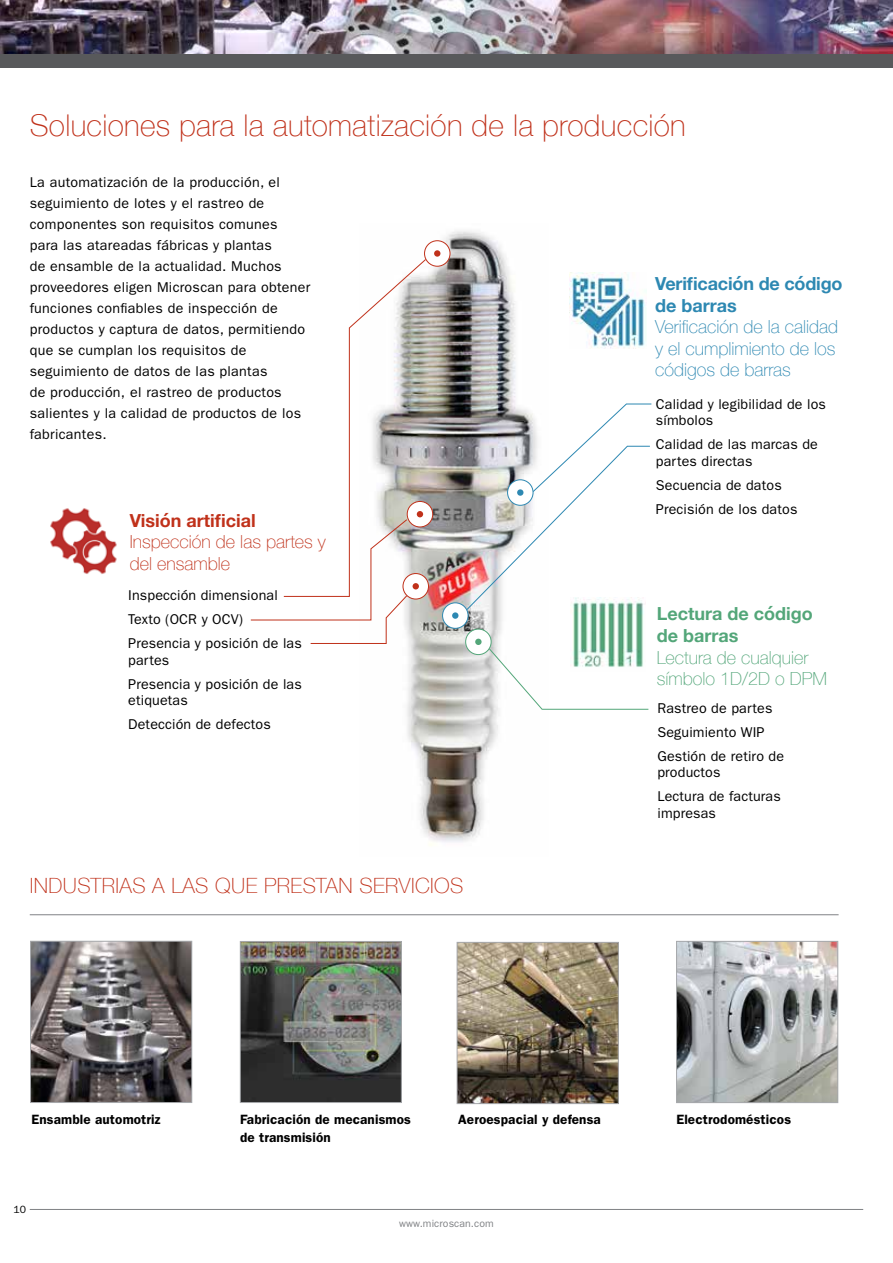
<style>
.page{position:relative;width:893px;height:1263px;background:#fff}
.page>*{position:absolute;margin:0;border:0;box-sizing:border-box;transform-origin:0 0}
.t1{font:100 30px "Helvetica Neue";letter-spacing:.01em;color:#c0311a}
.t2{font:100 21px "Helvetica Neue";letter-spacing:.02em;color:#c0311a}
.t3{font:100 18px/21.6px "Helvetica Neue";color:#2d88b2}
.t4{font:100 18px/21.6px "Helvetica Neue";color:#53a679}
.t5{font:100 18px/21.6px "Helvetica Neue";color:#c0311a}
.t6{font:700 18px/21.6px "Helvetica Neue";letter-spacing:-.01em;color:#2d88b2}
.t7{font:700 18px/21.6px "Helvetica Neue";color:#53a679}
.t8{font:700 18px "Helvetica Neue";color:#c0311a}
.t9{font:14.25px/21px "ITC Franklin Gothic Std";letter-spacing:.02em;color:#000}
.t10{font:600 13.5px/18px "ITC Franklin Gothic Std";letter-spacing:.01em;color:#000}
.t11{font:10.5px "ITC Franklin Gothic Std";letter-spacing:.01em;color:#808285}
.t12{font:10.5px "ITC Franklin Gothic Std";color:#000}
</style>
<div class="page">
<img style="left:407px;top:231px;width:109px;height:615px">
<hr style="left:30px;top:1209px;width:833px;height:1px;background:#808285">
<img style="left:0;top:0;width:893px;height:54px">
<div style="left:0;top:54px;width:893px;height:14px;background:#58595b"></div>
<img style="left:32px;top:943px;width:158px;height:158px">
<div style="left:30px;top:941px;width:162px;height:162px;border:1px solid #a7a9ac"></div>
<img style="left:459px;top:944px;width:158px;height:158px">
<div style="left:457px;top:942px;width:162px;height:162px;border:1px solid #a7a9ac"></div>
<img style="left:678px;top:943px;width:158px;height:158px">
<div style="left:676px;top:941px;width:162px;height:162px;border:1px solid #a7a9ac"></div>
<img style="left:242px;top:943px;width:158px;height:158px">
<div style="left:240px;top:941px;width:162px;height:162px;border:1px solid #a7a9ac"></div>
<hr style="left:30px;top:914px;width:809px;height:1px;background:#808285">
<img style="left:50px;top:508px;width:67px;height:66px">
<img style="left:569px;top:272px;width:78px;height:77px">
<img style="left:573px;top:611px;width:71px;height:37px">
<div style="left:466px;top:629px;width:25px;height:26px;background:#fff;border-radius:50%"></div>
<div style="left:465px;top:629px;width:26px;height:26px;border:1px solid #53a679;border-radius:50%"></div>
<div style="left:475px;top:639px;width:7px;height:6px;background:#53a679;border-radius:50%"></div>
<div style="left:424px;top:241px;width:26px;height:25px;background:#fff;border-radius:50%"></div>
<div style="left:424px;top:240px;width:26px;height:27px;border:1px solid #c0311a;border-radius:50%"></div>
<div style="left:434px;top:250px;width:6px;height:7px;background:#c0311a;border-radius:50%"></div>
<div style="left:443px;top:603px;width:25px;height:25px;background:#fff;border-radius:50%"></div>
<div style="left:442px;top:602px;width:26px;height:27px;border:1px solid #2d88b2;border-radius:50%"></div>
<div style="left:452px;top:612px;width:6px;height:7px;background:#2d88b2;border-radius:50%"></div>
<svg style="left:407px;top:501px;width:26px;height:26px"></svg>
<div style="left:407px;top:501px;width:26px;height:26px;border:1px solid #c0311a;border-radius:50%"></div>
<div style="left:403px;top:573px;width:26px;height:26px;border:1px solid #c0311a;border-radius:50%"></div>
<svg style="left:488px;top:648px;width:161px;height:62px"></svg>
<svg style="left:348px;top:258px;width:79px;height:339px"></svg>
<svg style="left:250px;top:511px;width:173px;height:133px"></svg>
<svg style="left:466px;top:403px;width:186px;height:208px"></svg>
<h1 class="t1" style="left:30px;top:103px;width:658px">Soluciones para la automatización de la producción</h1>
<p class="t9" style="left:30px;top:171px;width:282px">La automatización de la producción, el seguimiento de lotes y el rastreo de componentes son requisitos comunes<br>para las atareadas fábricas y plantas<br>de ensamble de la actualidad. Muchos proveedores eligen Microscan para obtener funciones confiables de inspección de productos y captura de datos, permitiendo que se cumplan los requisitos de seguimiento de datos de las plantas<br>de producción, el rastreo de productos salientes y la calidad de productos de los fabricantes.</p>
<p class="t6" style="left:655px;top:273px;width:189px">Verificación de código de barras</p>
<p class="t3" style="left:655px;top:315px;width:185px">Verificación de la calidad y el cumplimiento de los códigos de barras</p>
<p class="t9" style="left:656px;top:396px;width:172px;line-height:16.5px">Calidad y legibilidad de los símbolos</p>
<p class="t9" style="left:656px;top:436px;width:164px;line-height:16.5px">Calidad de las marcas de partes directas</p>
<p class="t9" style="left:656px;top:473px;width:143px;line-height:24px">Secuencia de datos<br>Precisión de los datos</p>
<p class="t8" style="left:130px;top:506px;width:127px">Visión artificial</p>
<p class="t5" style="left:130px;top:530px;width:198px">Inspección de las partes y del ensamble</p>
<p class="t9" style="left:128px;top:583px;width:175px;line-height:24px">Inspección dimensional<br>Texto (OCR y OCV)<br>Presencia y posición de las</p>
<p class="t9" style="left:128px;top:648px;width:175px;line-height:24px">partes<br>Presencia y posición de las</p>
<p class="t9" style="left:128px;top:688px;width:144px;line-height:24px">etiquetas<br>Detección de defectos</p>
<h2 class="t2" style="left:30px;top:870px;width:435px">INDUSTRIAS A LAS QUE PRESTAN SERVICIOS</h2>
<p class="t7" style="left:657px;top:604px;width:157px">Lectura de código de barras</p>
<p class="t4" style="left:657px;top:645px;width:172px">Lectura de cualquier símbolo 1D/2D o DPM</p>
<p class="t9" style="left:657px;top:696px;width:128px;line-height:24px">Rastreo de partes<br>Seguimiento WIP<br>Gestión de retiro de</p>
<p class="t9" style="left:657px;top:760px;width:125px;line-height:24px">productos<br>Lectura de facturas</p>
<p class="t9" style="left:657px;top:802px;width:60px">impresas</p>
<p class="t10" style="left:32px;top:1110px;width:131px">Ensamble automotriz</p>
<p class="t10" style="left:240px;top:1110px;width:172px">Fabricación de mecanismos de transmisión</p>
<p class="t10" style="left:458px;top:1110px;width:144px">Aeroespacial y defensa</p>
<p class="t10" style="left:676px;top:1110px;width:116px">Electrodomésticos</p>
<p class="t12" style="left:14px;top:1203px;width:14px">10</p>
<p class="t11" style="left:399px;top:1218px;width:96px">www.microscan.com</p>
</div>
